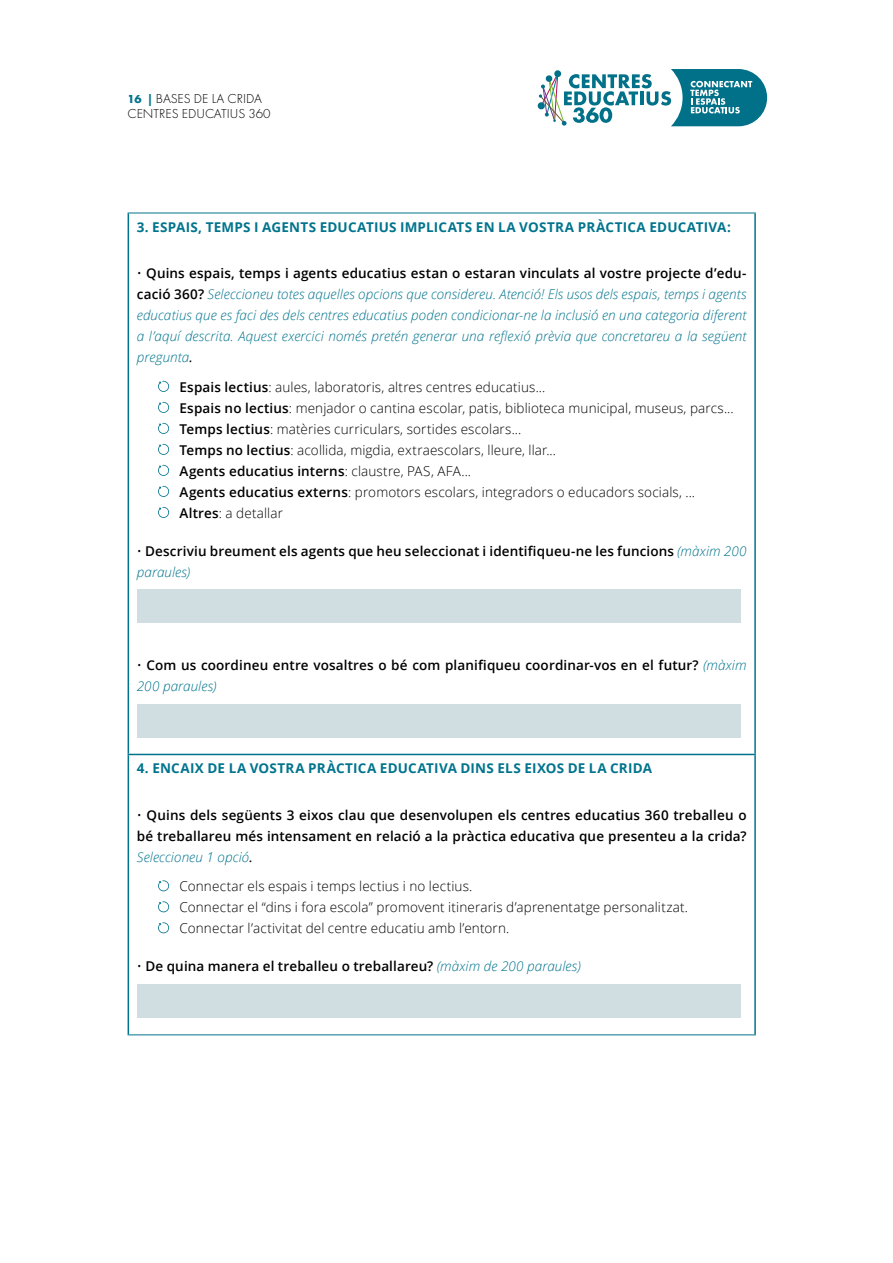
<style>
.page{position:relative;width:893px;height:1263px;background:#fff}
.page>*{position:absolute;margin:0;border:0;box-sizing:border-box;transform-origin:0 0}
.normal{font:300 13.5px "Open Sans";letter-spacing:.01em;color:#000}
.normal-2{font:600 13.5px/21px "Open Sans";letter-spacing:.01em;color:#000}
.t1{font:italic 300 13.5px/21px "Open Sans";letter-spacing:.005em;color:#00748d;text-align:justify}
.t2{font:700 13.5px "Open Sans";letter-spacing:.02em;color:#00748d}
.t3{font:300 13.5px/15.5px "Futura PT";color:#000}
.s1{font-weight:700;font-size:12px;color:#00748d}
.s2{font-style:normal;color:#000}
.s3{font-weight:600;font-style:normal;color:#000}
.s4{font-weight:400;color:#000}
.s5{font-weight:600}
.s6{font-weight:300}
.s7{font-weight:300;font-style:italic;color:#00748d}
.s8{font-weight:400;font-style:italic}
</style>
<div class="page">
<svg style="left:537px;top:69px;width:231px;height:58px"></svg>
<hr style="left:754px;top:213px;width:2px;height:541px;background:#00748d">
<hr style="left:754px;top:755px;width:2px;height:279px;background:#00748d">
<hr style="left:128px;top:213px;width:1px;height:541px;background:#00748d">
<hr style="left:128px;top:755px;width:1px;height:279px;background:#00748d">
<hr style="left:128px;top:213px;width:628px;height:1px;background:#00748d">
<hr style="left:128px;top:1034px;width:628px;height:1px;background:#00748d">
<hr style="left:128px;top:754px;width:628px;height:1px;background:#00748d">
<svg style="left:158px;top:380px;width:11px;height:12px"></svg>
<svg style="left:158px;top:401px;width:11px;height:12px"></svg>
<svg style="left:158px;top:422px;width:11px;height:12px"></svg>
<svg style="left:158px;top:443px;width:11px;height:12px"></svg>
<svg style="left:158px;top:464px;width:11px;height:12px"></svg>
<svg style="left:158px;top:485px;width:11px;height:12px"></svg>
<svg style="left:158px;top:506px;width:11px;height:12px"></svg>
<div style="left:137px;top:589px;width:604px;height:34px;background:#d0dee2"></div>
<div style="left:137px;top:704px;width:604px;height:33px;background:#d0dee2"></div>
<svg style="left:158px;top:880px;width:11px;height:11px"></svg>
<svg style="left:158px;top:901px;width:11px;height:11px"></svg>
<svg style="left:158px;top:922px;width:11px;height:11px"></svg>
<div style="left:137px;top:984px;width:604px;height:34px;background:#d0dee2"></div>
<p class="t3" style="left:128px;top:91px;width:145px"><span class="s1">16 |</span> BASES DE LA CRIDA<br>CENTRES EDUCATIUS 360</p>
<p class="t2" style="left:137px;top:217px;width:595px">3. ESPAIS, TEMPS I AGENTS EDUCATIUS IMPLICATS EN LA VOSTRA PRÀCTICA EDUCATIVA:</p>
<p class="t1" style="left:137px;top:262px;width:611px"><span class="s2">•</span> <span class="s3">Quins espais, temps i agents educatius estan o estaran vinculats al vostre projecte d’edu&shy;cació 360?</span> Seleccioneu totes aquelles opcions que considereu. Atenció! Els usos dels espais, temps i agents educatius que es faci des dels centres educatius poden condicionar-ne la inclusió en una categoria diferent a l’aquí descrita. Aquest exercici només pretén generar una reflexió prèvia que concretareu a la següent pregunta<span class="s4">.</span></p>
<p class="normal" style="left:180px;top:378px;width:367px"><span class="s5">Espais lectius</span>: aules, laboratoris, altres centres educatius...</p>
<p class="normal" style="left:180px;top:399px;width:556px"><span class="s5">Espais no lectius</span>: menjador o cantina escolar, patis, biblioteca municipal, museus, parcs...</p>
<p class="normal" style="left:180px;top:420px;width:343px"><span class="s5">Temps lectius</span>: matèries curriculars, sortides escolars...</p>
<p class="normal" style="left:180px;top:441px;width:378px"><span class="s5">Temps no lectius</span>: acollida, migdia, extraescolars, lleure, llar...</p>
<p class="normal-2" style="left:180px;top:460px;width:293px">Agents educatius interns<span class="s6">: claustre, PAS, AFA...</span></p>
<p class="normal" style="left:180px;top:483px;width:517px"><span class="s5">Agents educatius externs</span>: promotors escolars, integradors o educadors socials, ...</p>
<p class="normal" style="left:180px;top:504px;width:105px"><span class="s5">Altres</span>: a detallar</p>
<p class="normal-2" style="left:137px;top:540px;width:611px"><span class="s6">•</span> Descriviu breument els agents que heu seleccionat i identifiqueu-ne les funcions <span class="s7">(màxim 200 paraules)</span></p>
<p class="normal-2" style="left:137px;top:654px;width:611px"><span class="s6">•</span> Com us coordineu entre vosaltres o bé com planifiqueu coordinar-vos en el futur? <span class="s7">(màxim<br>200 paraules)</span></p>
<p class="t2" style="left:137px;top:759px;width:517px">4. ENCAIX DE LA VOSTRA PRÀCTICA EDUCATIVA DINS ELS EIXOS DE LA CRIDA</p>
<p class="normal-2" style="left:137px;top:804px;width:611px;text-align:justify"><span class="s6">•</span> Quins dels següents 3 eixos clau que desenvolupen els centres educatius 360 treballeu o bé treballareu més intensament en relació a la pràctica educativa que presenteu a la crida?<br><span class="s7">Seleccioneu 1 opció</span><span class="s8">.</span></p>
<p class="normal" style="left:180px;top:877px;width:294px">Connectar els espais i temps lectius i no lectius.</p>
<p class="normal" style="left:180px;top:898px;width:510px">Connectar el “dins i fora escola” promovent itineraris d’aprenentatge personalitzat.</p>
<p class="normal" style="left:180px;top:919px;width:331px">Connectar l’activitat del centre educatiu amb l’entorn.</p>
<p class="normal-2" style="left:137px;top:956px;width:445px"><span class="s6">•</span> De quina manera el treballeu o treballareu? <span class="s7">(màxim de 200 paraules)</span></p>
</div>
